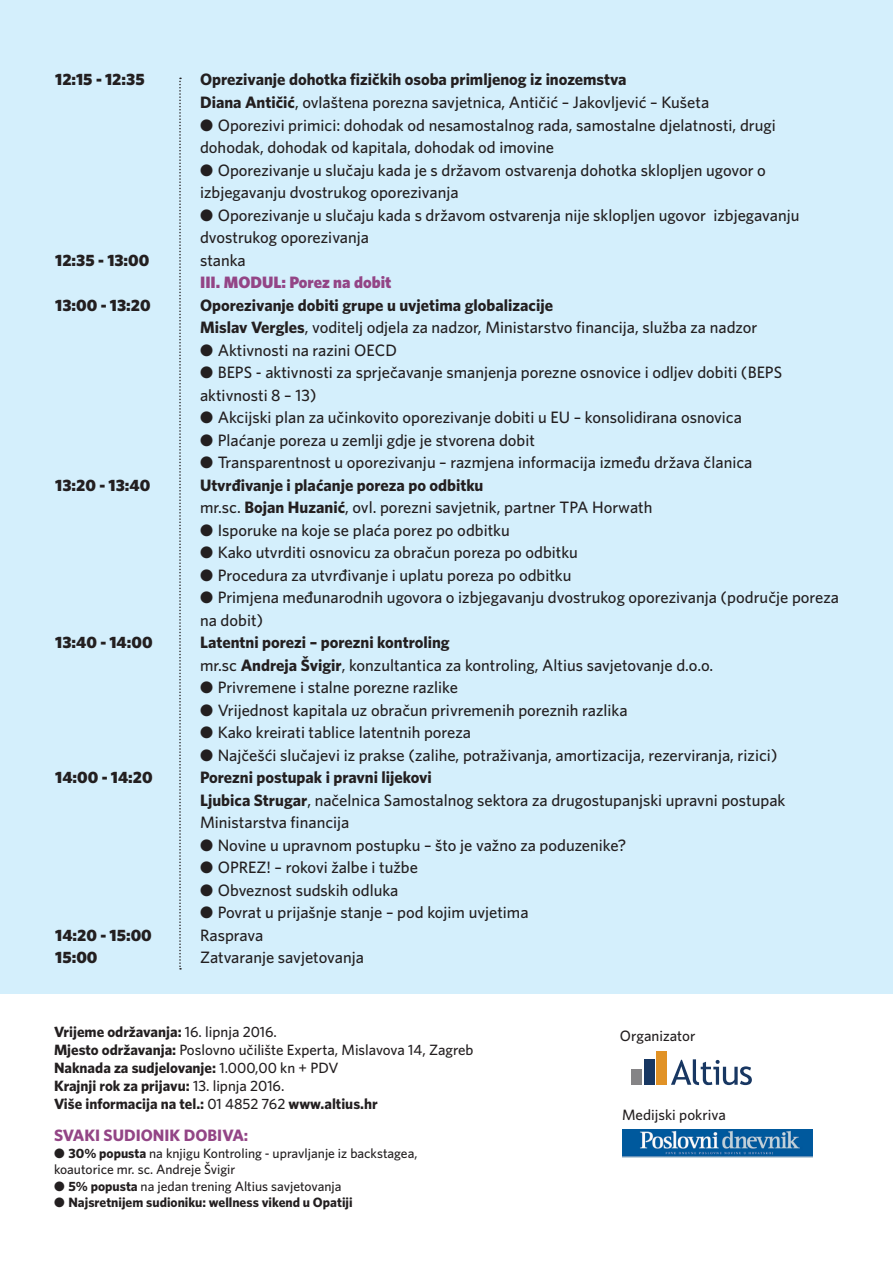
<style>
.page{position:relative;width:893px;height:1263px;background:#fff}
.page>*{position:absolute;margin:0;border:0;box-sizing:border-box;transform-origin:0 0}
.t1{font:500 16.5px/22.5px "Whitney";color:#231f20}
.t2{font:700 16.5px/22.5px "Whitney";color:#231f20}
.Standard__Web{font:900 16.5px "Whitney";color:#231f20}
.Standard__Web-2{font:900 16.5px "Whitney";color:#934586}
.Standard__Web-3{font:700 16.5px "Whitney";color:#934586}
.Standard__Web-4{font:700 15px/18px "Whitney";color:#231f20}
.Standard__Web-5{font:500 15px "Whitney";color:#231f20}
.Standard__Web-6{font:500 13.5px/16.5px "Whitney";color:#231f20}
.Standard__Web-7{font:700 13.5px "Whitney";color:#231f20}
.s1{font-weight:500}
.s2{font-weight:700}
</style>
<div class="page">
<div style="left:0;top:0;width:893px;height:993px;background:#d4effc"></div>
<svg style="left:179px;top:78px;width:2px;height:891px"></svg>
<img style="left:622px;top:1129px;width:190px;height:28px">
<div style="left:656px;top:1052px;width:11px;height:33px;background:#e19226"></div>
<div style="left:644px;top:1059px;width:11px;height:26px;background:#183762"></div>
<div style="left:631px;top:1069px;width:11px;height:16px;background:#858486"></div>
<svg style="left:671px;top:1059px;width:81px;height:26px"></svg>
<p class="Standard__Web" style="left:55px;top:69px;width:91px">12:15 - 12:35</p>
<p class="Standard__Web" style="left:55px;top:249px;width:96px">12:35 - 13:00</p>
<p class="Standard__Web" style="left:55px;top:294px;width:97px">13:00 - 13:20</p>
<p class="Standard__Web" style="left:55px;top:474px;width:97px">13:20 - 13:40</p>
<p class="Standard__Web" style="left:55px;top:631px;width:99px">13:40 - 14:00</p>
<p class="Standard__Web" style="left:55px;top:766px;width:99px">14:00 - 14:20</p>
<p class="Standard__Web" style="left:55px;top:924px;width:98px">14:20 - 15:00</p>
<p class="Standard__Web" style="left:55px;top:946px;width:44px">15:00</p>
<p class="t2" style="left:200px;top:68px;width:511px">Oprezivanje dohotka fizičkih osoba primljenog iz inozemstva<br>Diana Antičić<span class="s1">, ovlaštena porezna savjetnica, Antičić – Jakovljević – Kušeta</span></p>
<p class="t1" style="left:200px;top:113px;width:577px">● Oporezivi primici: dohodak od nesamostalnog rada, samostalne djelatnosti, drugi dohodak, dohodak od kapitala, dohodak od imovine</p>
<p class="t1" style="left:200px;top:158px;width:567px">● Oporezivanje u slučaju kada je s državom ostvarenja dohotka sklopljen ugovor o izbjegavanju dvostrukog oporezivanja</p>
<p class="t1" style="left:200px;top:203px;width:601px">● Oporezivanje u slučaju kada s državom ostvarenja nije sklopljen ugovor izbjegavanju dvostrukog oporezivanja</p>
<p class="t1" style="left:200px;top:248px;width:47px">stanka</p>
<p class="Standard__Web-2" style="left:200px;top:271px;width:193px">III. MODUL: Porez na dobit</p>
<p class="t1" style="left:200px;top:293px;width:559px"><span class="s2">Oporezivanje dobiti grupe u uvjetima globalizacije<br>Mislav Vergles</span>, voditelj odjela za nadzor, Ministarstvo financija, služba za nadzor</p>
<p class="t1" style="left:200px;top:338px;width:198px">● Aktivnosti na razini OECD</p>
<p class="t1" style="left:200px;top:361px;width:584px">● BEPS - aktivnosti za sprječavanje smanjenja porezne osnovice i odljev dobiti (BEPS aktivnosti 8 – 13)</p>
<p class="t1" style="left:200px;top:406px;width:543px">● Akcijski plan za učinkovito oporezivanje dobiti u EU – konsolidirana osnovica</p>
<p class="t1" style="left:200px;top:428px;width:336px">● Plaćanje poreza u zemlji gdje je stvorena dobit</p>
<p class="t1" style="left:200px;top:451px;width:554px">● Transparentnost u oporezivanju – razmjena informacija između država članica</p>
<p class="t2" style="left:200px;top:473px;width:454px">Utvrđivanje i plaćanje poreza po odbitku<br><span class="s1">mr.sc.</span> Bojan Huzanić<span class="s1">, ovl. porezni savjetnik, partner TPA Horwath</span></p>
<p class="t1" style="left:200px;top:518px;width:311px">● Isporuke na koje se plaća porez po odbitku</p>
<p class="t1" style="left:200px;top:541px;width:379px">● Kako utvrditi osnovicu za obračun poreza po odbitku</p>
<p class="t1" style="left:200px;top:563px;width:373px">● Procedura za utvrđivanje i uplatu poreza po odbitku</p>
<p class="t1" style="left:200px;top:586px;width:640px">● Primjena međunarodnih ugovora o izbjegavanju dvostrukog oporezivanja (područje poreza na dobit)</p>
<p class="t1" style="left:200px;top:631px;width:515px"><span class="s2">Latentni porezi – porezni kontroling<br></span>mr.sc <span class="s2">Andreja Švigir</span>, konzultantica za kontroling, Altius savjetovanje d.o.o.</p>
<p class="t1" style="left:200px;top:676px;width:259px">● Privremene i stalne porezne razlike</p>
<p class="t1" style="left:200px;top:698px;width:429px">● Vrijednost kapitala uz obračun privremenih poreznih razlika</p>
<p class="t1" style="left:200px;top:721px;width:272px">● Kako kreirati tablice latentnih poreza</p>
<p class="t1" style="left:200px;top:743px;width:579px">● Najčešći slučajevi iz prakse (zalihe, potraživanja, amortizacija, rezerviranja, rizici)</p>
<p class="t1" style="left:200px;top:766px;width:587px"><span class="s2">Porezni postupak i pravni lijekovi<br>Ljubica Strugar</span>, načelnica Samostalnog sektora za drugostupanjski upravni postupak<br>Ministarstva financija</p>
<p class="t1" style="left:200px;top:833px;width:428px">● Novine u upravnom postupku – što je važno za poduzenike?</p>
<p class="t1" style="left:200px;top:856px;width:219px">● OPREZ! – rokovi žalbe i tužbe</p>
<p class="t1" style="left:200px;top:878px;width:200px">● Obveznost sudskih odluka</p>
<p class="t1" style="left:200px;top:901px;width:330px">● Povrat u prijašnje stanje – pod kojim uvjetima</p>
<p class="t1" style="left:200px;top:923px;width:65px">Rasprava</p>
<p class="t1" style="left:200px;top:946px;width:165px">Zatvaranje savjetovanja</p>
<p class="Standard__Web-4" style="left:54px;top:1022px;width:224px">Vrijeme održavanja: <span class="s1">16. lipnja 2016.</span></p>
<p class="Standard__Web-4" style="left:54px;top:1040px;width:421px">Mjesto održavanja: <span class="s1">Poslovno učilište Experta, Mislavova 14, Zagreb </span>Naknada za sudjelovanje: <span class="s1">1.000,00 kn + PDV<br></span>Krajnji rok za prijavu: <span class="s1">13. lipnja 2016.<br></span>Više informacija na tel.: <span class="s1">01 4852 762</span> www.altius.hr</p>
<p class="Standard__Web-3" style="left:54px;top:1124px;width:196px">SVAKI SUDIONIK DOBIVA:</p>
<p class="Standard__Web-6" style="left:54px;top:1144px;width:365px">● <span class="s2">30% popusta</span> na knjigu Kontroling - upravljanje iz backstagea, koautorice mr. sc. Andreje Švigir</p>
<p class="Standard__Web-6" style="left:54px;top:1177px;width:289px">● <span class="s2">5% popusta</span> na jedan trening Altius savjetovanja</p>
<p class="Standard__Web-7" style="left:54px;top:1193px;width:300px">● Najsretnijem sudioniku: wellness vikend u Opatiji</p>
<p class="Standard__Web-5" style="left:620px;top:1026px;width:77px">Organizator</p>
<p class="Standard__Web-5" style="left:622px;top:1105px;width:105px">Medijski pokriva</p>
</div>
